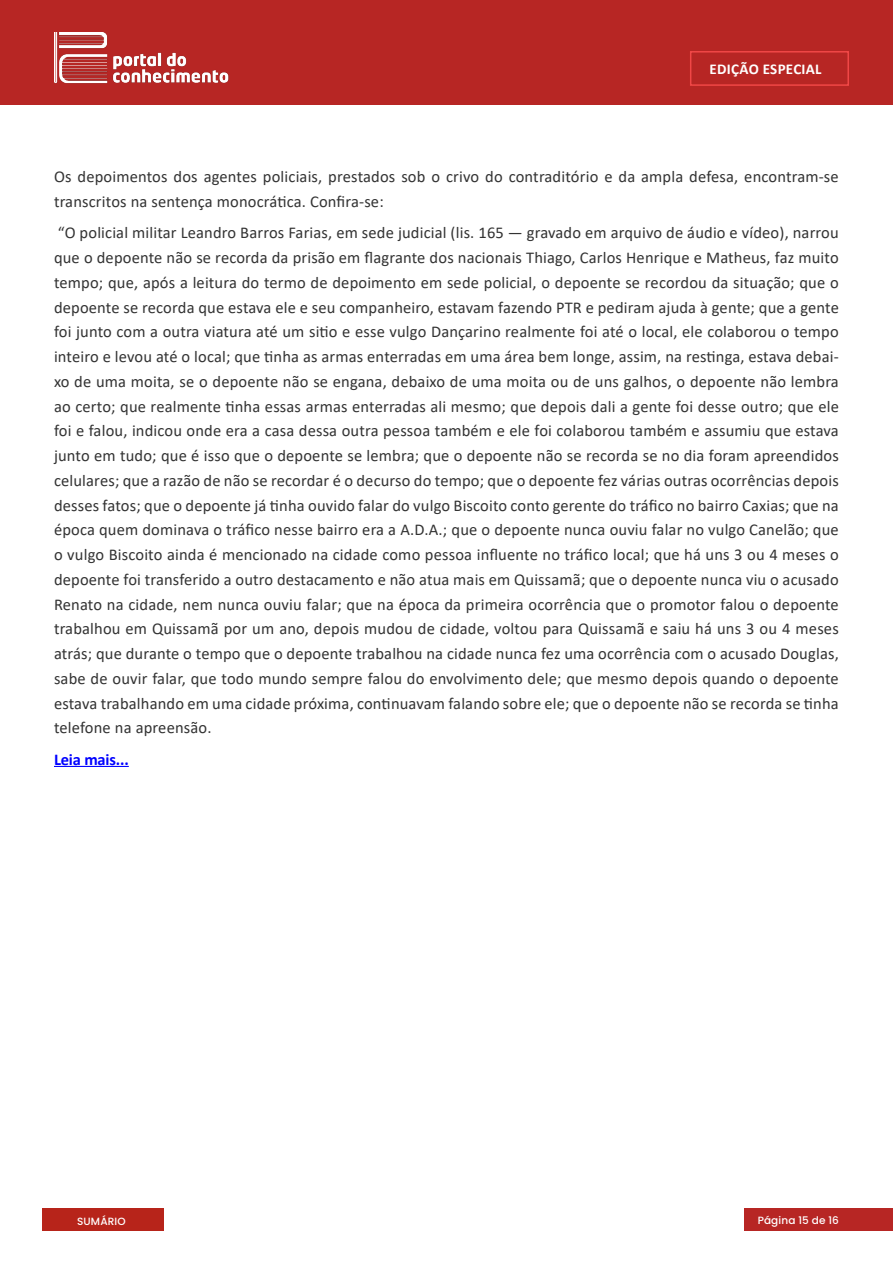
<style>
.page{position:relative;width:893px;height:1263px;background:#fff}
.page>*{position:absolute;margin:0;border:0;box-sizing:border-box;transform-origin:0 0}
.artigo{font:16.5px/24.8px "Calibri";letter-spacing:.01em;color:#333}
.artigo-2{font:700 16.5px "Calibri";letter-spacing:-.01em;color:#00f}
.t1{font:700 15px "Calibri";letter-spacing:.02em;color:#fff}
.t2{font:500 10.5px "Poppins";letter-spacing:.01em;color:#fff}
</style>
<div class="page">
<div style="left:0;top:0;width:893px;height:105px;background:#b72624"></div>
<img style="left:55px;top:33px;width:173px;height:51px">
<div style="left:690px;top:51px;width:159px;height:35px;border:2px solid #f04746"></div>
<div style="left:744px;top:1209px;width:149px;height:22px;background:#b72624"></div>
<div style="left:43px;top:1209px;width:121px;height:22px;background:#b7241a"></div>
<hr style="left:54px;top:766px;width:75px;height:1px;background:#00f">
<p class="t1" style="left:710px;top:58px;width:114px">EDIÇÃO ESPECIAL</p>
<p class="artigo" style="left:54px;top:164px;width:786px">Os depoimentos dos agentes policiais, prestados sob o crivo do contraditório e da ampla defesa, encontram-se transcritos na sentença monocrática. Confira-se:</p>
<p class="artigo" style="left:54px;top:220px;width:786px;text-align:justify">“O policial militar Leandro Barros Farias, em sede judicial (lis. 165 — gravado em arquivo de áudio e vídeo), narrou que o depoente não se recorda da prisão em flagrante dos nacionais Thiago, Carlos Henrique e Matheus, faz muito tempo; que, após a leitura do termo de depoimento em sede policial, o depoente se recordou da situação; que o depoente se recorda que estava ele e seu companheiro, estavam fazendo PTR e pediram ajuda à gente; que a gente foi junto com a outra viatura até um sitio e esse vulgo Dançarino realmente foi até o local, ele colaborou o tempo inteiro e levou até o local; que tinha as armas enterradas em uma área bem longe, assim, na restinga, estava debai&shy;xo de uma moita, se o depoente não se engana, debaixo de uma moita ou de uns galhos, o depoente não lembra ao certo; que realmente tinha essas armas enterradas ali mesmo; que depois dali a gente foi desse outro; que ele foi e falou, indicou onde era a casa dessa outra pessoa também e ele foi colaborou também e assumiu que estava junto em tudo; que é isso que o depoente se lembra; que o depoente não se recorda se no dia foram apreendidos celulares; que a razão de não se recordar é o decurso do tempo; que o depoente fez várias outras ocorrências depois desses fatos; que o depoente já tinha ouvido falar do vulgo Biscoito conto gerente do tráfico no bairro Caxias; que na época quem dominava o tráfico nesse bairro era a A.D.A.; que o depoente nunca ouviu falar no vulgo Canelão; que o vulgo Biscoito ainda é mencionado na cidade como pessoa influente no tráfico local; que há uns 3 ou 4 meses o depoente foi transferido a outro destacamento e não atua mais em Quissamã; que o depoente nunca viu o acusado Renato na cidade, nem nunca ouviu falar; que na época da primeira ocorrência que o promotor falou o depoente trabalhou em Quissamã por um ano, depois mudou de cidade, voltou para Quissamã e saiu há uns 3 ou 4 meses atrás; que durante o tempo que o depoente trabalhou na cidade nunca fez uma ocorrência com o acusado Douglas, sabe de ouvir falar, que todo mundo sempre falou do envolvimento dele; que mesmo depois quando o depoente estava trabalhando em uma cidade próxima, continuavam falando sobre ele; que o depoente não se recorda se tinha telefone na apreensão.</p>
<p class="artigo-2" style="left:54px;top:747px;width:76px">Leia mais...</p>
<p class="t2" style="left:77px;top:1216px;width:50px">SUMÁRIO</p>
<p class="t2" style="left:758px;top:1214px;width:83px">Página 15 de 16</p>
</div>
